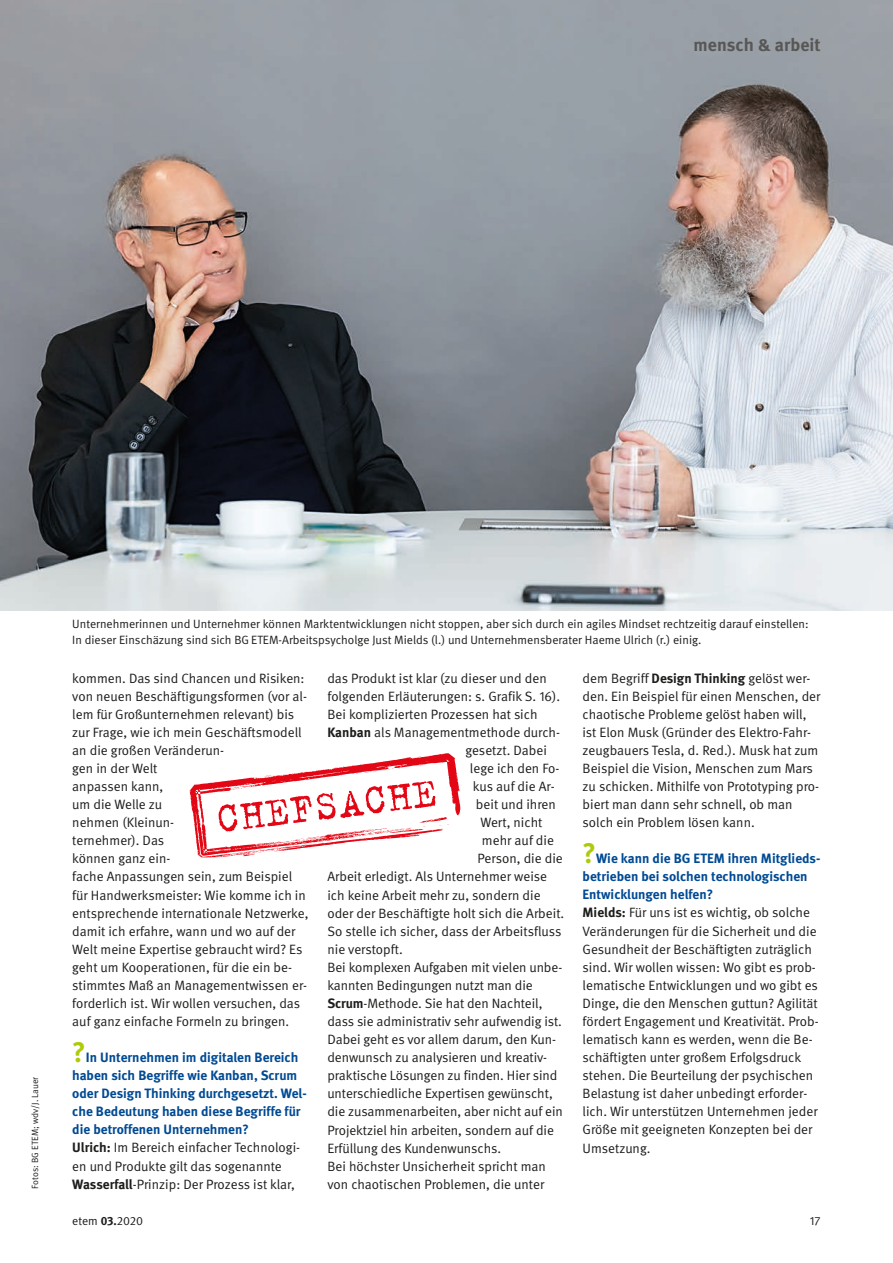
<style>
.page{position:relative;width:893px;height:1263px;background:#fff}
.page>*{position:absolute;margin:0;border:0;box-sizing:border-box;transform-origin:0 0}
.t1{font:700 18px "DGUV Meta";color:#575756}
.t2{font:13.5px/18.1px "DGUV Meta";color:#1d1d1b}
.t3{font:700 13.5px/18.1px "DGUV Meta";color:#004a94}
.t4{font:12px/15.3px "DGUV Meta";color:#1d1d1b}
.t5{font:9px "DGUV Meta";color:#1d1d1b}
.s1{font-size:28.5px;color:#afca0b}
.s2{font-weight:700}
</style>
<div class="page">
<svg style="left:189px;top:753px;width:272px;height:104px"></svg>
<img style="left:0;top:0;width:893px;height:610px">
<h1 class="t1" style="left:694px;top:34px;width:129px">mensch &amp; arbeit</h1>
<p class="t5" style="left:30px;top:1188px;width:114px;rotate:-90deg">Fotos: BG ETEM; wdv/J. Lauer</p>
<p class="t4" style="left:72px;top:617px;width:738px">Unternehmerinnen und Unternehmer können Marktentwicklungen nicht stoppen, aber sich durch ein agiles Mindset rechtzeitig darauf einstellen:<br>In dieser Einschäzung sind sich BG ETEM-Arbeitspsycholge Just Mields (l.) und Unternehmensberater Haeme Ulrich (r.) einig.</p>
<p class="t2" style="left:72px;top:669px;width:238px">kommen. Das sind Chancen und Risiken: von neuen Beschäftigungsformen (vor al&shy;lem für Großunternehmen relevant) bis zur Frage, wie ich mein Geschäftsmodell an die großen Veränderun-<br>gen in der Welt<br>anpassen kann,<br>um die Welle zu<br>nehmen (Kleinun-<br>ternehmer). Das<br>können ganz ein-<br>fache Anpassungen sein, zum Beispiel für Handwerksmeister: Wie komme ich in entsprechende internationale Netzwerke, damit ich erfahre, wann und wo auf der<br>Welt meine Expertise gebraucht wird? Es geht um Kooperationen, für die ein be&shy;stimmtes Maß an Managementwissen er&shy;forderlich ist. Wir wollen versuchen, das auf ganz einfache Formeln zu bringen.</p>
<h4 class="t3" style="left:72px;top:1049px;width:236px"><span class="s1">?</span>In Unternehmen im digitalen Bereich haben sich Begriffe wie Kanban, Scrum oder Design Thinking durchgesetzt. Wel&shy;che Bedeutung haben diese Begriffe für die betroffenen Unternehmen?</h4>
<p class="t2" style="left:72px;top:1139px;width:229px"><span class="s2">Ulrich:</span> Im Bereich einfacher Technologi&shy;en und Produkte gilt das sogenannte<br><span class="s2">Wasserfall</span>-Prinzip: Der Prozess ist klar,</p>
<p class="t2" style="left:327px;top:669px;width:221px">das Produkt ist klar (zu dieser und den</p>
<p class="t2" style="left:327px;top:687px;width:234px">folgenden Erläuterungen: s. Grafik S. 16).</p>
<p class="t2" style="left:327px;top:705px;width:212px">Bei komplizierten Prozessen hat sich</p>
<p class="t2" style="left:327px;top:723px;width:234px"><span class="s2">Kanban</span> als Managementmethode durch-</p>
<p class="t2" style="left:465px;top:741px;width:83px">gesetzt. Dabei</p>
<p class="t2" style="left:470px;top:759px;width:91px">lege ich den Fo-</p>
<p class="t2" style="left:473px;top:778px;width:83px">kus auf die Ar-</p>
<p class="t2" style="left:476px;top:796px;width:81px">beit und ihren</p>
<p class="t2" style="left:480px;top:814px;width:63px">Wert, nicht</p>
<p class="t2" style="left:482px;top:832px;width:74px">mehr auf die</p>
<p class="t2" style="left:477px;top:850px;width:87px">Person, die die</p>
<p class="t2" style="left:327px;top:868px;width:221px">Arbeit erledigt. Als Unternehmer weise</p>
<p class="t2" style="left:327px;top:886px;width:215px">ich keine Arbeit mehr zu, sondern die</p>
<p class="t2" style="left:327px;top:904px;width:238px">oder der Beschäftigte holt sich die Arbeit.</p>
<p class="t2" style="left:327px;top:922px;width:236px">So stelle ich sicher, dass der Arbeitsfluss</p>
<p class="t2" style="left:327px;top:940px;width:77px">nie verstopft.</p>
<p class="t2" style="left:327px;top:958px;width:237px">Bei komplexen Aufgaben mit vielen unbe&shy;kannten Bedingungen nutzt man die <span class="s2">Scrum</span>-Methode. Sie hat den Nachteil, dass sie administrativ sehr aufwendig ist.<br>Dabei geht es vor allem darum, den Kun&shy;denwunsch zu analysieren und kreativ&shy;praktische Lösungen zu finden. Hier sind unterschiedliche Expertisen gewünscht, die zusammenarbeiten, aber nicht auf ein Projektziel hin arbeiten, sondern auf die Erfüllung des Kundenwunschs.</p>
<p class="t2" style="left:327px;top:1157px;width:220px">Bei höchster Unsicherheit spricht man von chaotischen Problemen, die unter</p>
<p class="t2" style="left:583px;top:669px;width:239px">dem Begriff <span class="s2">Design Thinking</span> gelöst wer&shy;den. Ein Beispiel für einen Menschen, der chaotische Probleme gelöst haben will, ist Elon Musk (Gründer des Elektro-Fahr&shy;zeugbauers Tesla, d. Red.). Musk hat zum Beispiel die Vision, Menschen zum Mars zu schicken. Mithilfe von Prototyping pro&shy;biert man dann sehr schnell, ob man solch ein Problem lösen kann.</p>
<h4 class="t3" style="left:583px;top:850px;width:239px"><span class="s1">?</span>Wie kann die BG ETEM ihren Mitglieds&shy;betrieben bei solchen technologischen<br>Entwicklungen helfen?</h4>
<p class="t2" style="left:583px;top:904px;width:238px"><span class="s2">Mields:</span> Für uns ist es wichtig, ob solche Veränderungen für die Sicherheit und die Gesundheit der Beschäftigten zuträglich sind. Wir wollen wissen: Wo gibt es prob&shy;lematische Entwicklungen und wo gibt es Dinge, die den Menschen guttun? Agilität fördert Engagement und Kreativität. Prob&shy;lematisch kann es werden, wenn die Be&shy;schäftigten unter großem Erfolgsdruck stehen. Die Beurteilung der psychischen Belastung ist daher unbedingt erforder&shy;lich. Wir unterstützen Unternehmen jeder Größe mit geeigneten Konzepten bei der Umsetzung.</p>
<p class="t4" style="left:72px;top:1213px;width:72px">etem <span class="s2">03.</span>2020</p>
<p class="t4" style="left:810px;top:1213px;width:12px">17</p>
</div>
